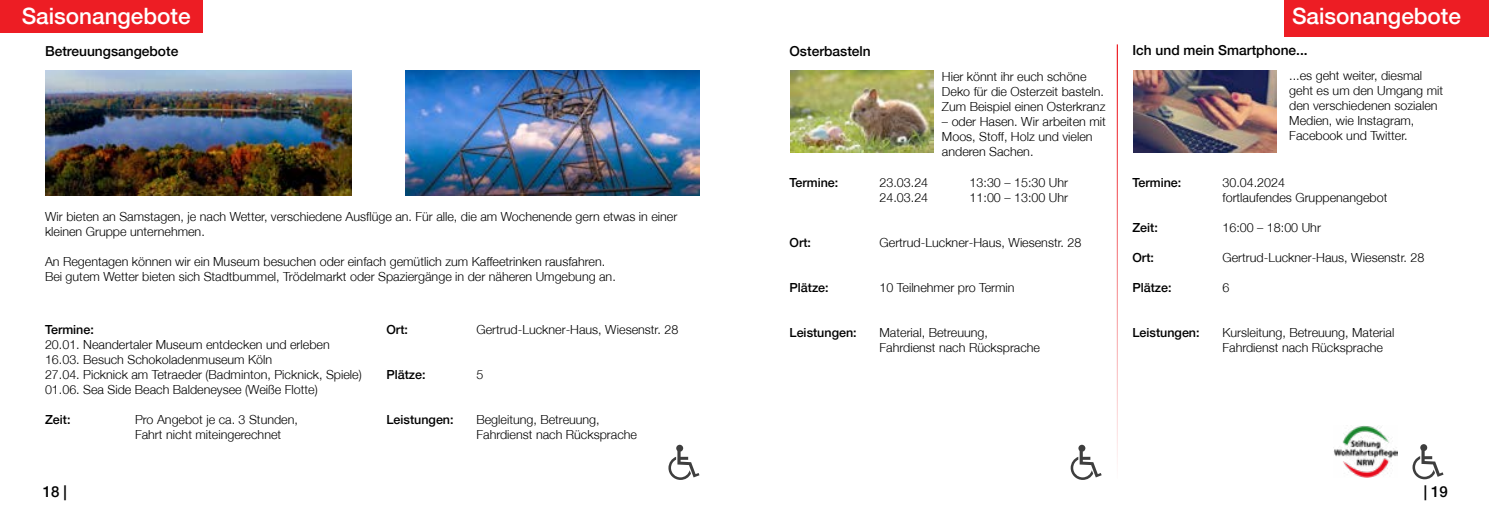
<style>
.page{position:relative;width:1489px;height:525px;background:#fff}
.page>*{position:absolute;margin:0;border:0;box-sizing:border-box;transform-origin:0 0}
.t1{font:500 22.5px "Helvetica Neue";color:#fff}
.t2{font:500 15px "Helvetica Neue";color:#000}
.t3{font:500 13.75px "Helvetica Neue";color:#000}
.t4{font:300 12.5px/15px "Helvetica Neue";color:#000}
.t5{font:500 12.5px "Helvetica Neue";color:#000}
</style>
<div class="page">
<svg style="left:668px;top:450px;width:31px;height:29px"></svg>
<svg style="left:676px;top:444px;width:7px;height:7px"></svg>
<div style="left:0;top:0;width:202px;height:33px;background:#ed1d24"></div>
<img style="left:46px;top:71px;width:306px;height:125px">
<img style="left:406px;top:71px;width:293px;height:125px">
<div style="left:1284px;top:0;width:204px;height:37px;background:#ed1d24"></div>
<hr style="left:1116px;top:44px;width:1px;height:435px;background:#ed1d24">
<img style="left:790px;top:71px;width:143px;height:82px">
<svg style="left:1070px;top:450px;width:31px;height:29px"></svg>
<svg style="left:1078px;top:444px;width:7px;height:7px"></svg>
<svg style="left:1412px;top:449px;width:31px;height:30px"></svg>
<div style="left:1420px;top:444px;width:6px;height:7px;background:#3e3e3e;border-radius:50%"></div>
<img style="left:1133px;top:70px;width:143px;height:82px">
<img style="left:1333px;top:425px;width:63px;height:51px">
<h1 class="t1" style="left:22px;top:3px;width:170px">Saisonangebote</h1>
<p class="t3" style="left:45px;top:43px;width:135px">Betreuungsangebote</p>
<p class="t4" style="left:45px;top:208px;width:633px">Wir bieten an Samstagen, je nach Wetter, verschiedene Ausflüge an. Für alle, die am Wochenende gern etwas in einer kleinen Gruppe unternehmen.</p>
<p class="t4" style="left:45px;top:253px;width:572px">An Regentagen können wir ein Museum besuchen oder einfach gemütlich zum Kaffeetrinken rausfahren.<br>Bei gutem Wetter bieten sich Stadtbummel, Trödelmarkt oder Spaziergänge in der näheren Umgebung an.</p>
<p class="t5" style="left:45px;top:321px;width:50px">Termine:</p>
<p class="t4" style="left:45px;top:336px;width:318px">20.01. Neandertaler Museum entdecken und erleben 16.03. Besuch Schokoladenmuseum Köln<br>27.04. Picknick am Tetraeder (Badminton, Picknick, Spiele)<br>01.06. Sea Side Beach Baldeneysee (Weiße Flotte)</p>
<p class="t5" style="left:45px;top:411px;width:27px">Zeit:</p>
<p class="t4" style="left:135px;top:411px;width:164px">Pro Angebot je ca. 3 Stunden,<br>Fahrt nicht miteingerechnet</p>
<p class="t5" style="left:386px;top:321px;width:23px">Ort:</p>
<p class="t4" style="left:476px;top:321px;width:203px">Gertrud-Luckner-Haus, Wiesenstr. 28</p>
<p class="t5" style="left:386px;top:366px;width:41px">Plätze:</p>
<p class="t4" style="left:476px;top:366px;width:8px">5</p>
<p class="t5" style="left:386px;top:411px;width:69px">Leistungen:</p>
<p class="t4" style="left:476px;top:411px;width:162px">Begleitung, Betreuung,<br>Fahrdienst nach Rücksprache</p>
<p class="t3" style="left:789px;top:43px;width:83px">Osterbasteln</p>
<p class="t4" style="left:941px;top:68px;width:165px">Hier könnt ihr euch schöne<br>Deko für die Osterzeit basteln.<br>Zum Beispiel einen Osterkranz</p>
<p class="t4" style="left:941px;top:113px;width:165px">– oder Hasen. Wir arbeiten mit<br>Moos, Stoff, Holz und vielen anderen Sachen.</p>
<p class="t5" style="left:789px;top:175px;width:50px">Termine:</p>
<p class="t4" style="left:879px;top:175px;width:50px">23.03.24</p>
<p class="t4" style="left:969px;top:175px;width:100px">13:30 – 15:30 Uhr</p>
<p class="t4" style="left:879px;top:190px;width:50px">24.03.24</p>
<p class="t4" style="left:969px;top:190px;width:100px">11:00 – 13:00 Uhr</p>
<p class="t5" style="left:789px;top:235px;width:23px">Ort:</p>
<p class="t4" style="left:879px;top:235px;width:203px">Gertrud-Luckner-Haus, Wiesenstr. 28</p>
<p class="t5" style="left:789px;top:280px;width:41px">Plätze:</p>
<p class="t4" style="left:879px;top:280px;width:137px">10 Teilnehmer pro Termin</p>
<p class="t5" style="left:789px;top:325px;width:69px">Leistungen:</p>
<p class="t4" style="left:879px;top:325px;width:162px">Material, Betreuung,<br>Fahrdienst nach Rücksprache</p>
<h1 class="t1" style="left:1291px;top:3px;width:170px">Saisonangebote</h1>
<p class="t3" style="left:1132px;top:42px;width:177px">Ich und mein Smartphone...</p>
<p class="t4" style="left:1289px;top:68px;width:155px">...es geht weiter, diesmal geht es um den Umgang mit den verschiedenen sozialen<br>Medien, wie Instagram,<br>Facebook und Twitter.</p>
<p class="t5" style="left:1132px;top:174px;width:50px">Termine:</p>
<p class="t4" style="left:1222px;top:174px;width:166px">30.04.2024<br>fortlaufendes Gruppenangebot</p>
<p class="t5" style="left:1132px;top:219px;width:27px">Zeit:</p>
<p class="t4" style="left:1222px;top:219px;width:100px">16:00 – 18:00 Uhr</p>
<p class="t5" style="left:1132px;top:249px;width:23px">Ort:</p>
<p class="t4" style="left:1222px;top:249px;width:203px">Gertrud-Luckner-Haus, Wiesenstr. 28</p>
<p class="t5" style="left:1132px;top:279px;width:41px">Plätze:</p>
<p class="t4" style="left:1222px;top:279px;width:8px">6</p>
<p class="t5" style="left:1132px;top:324px;width:69px">Leistungen:</p>
<p class="t4" style="left:1222px;top:324px;width:173px">Kursleitung, Betreuung, Material<br>Fahrdienst nach Rücksprache</p>
<p class="t2" style="left:43px;top:482px;width:26px">18 |</p>
<p class="t2" style="left:1423px;top:482px;width:26px">| 19</p>
</div>
